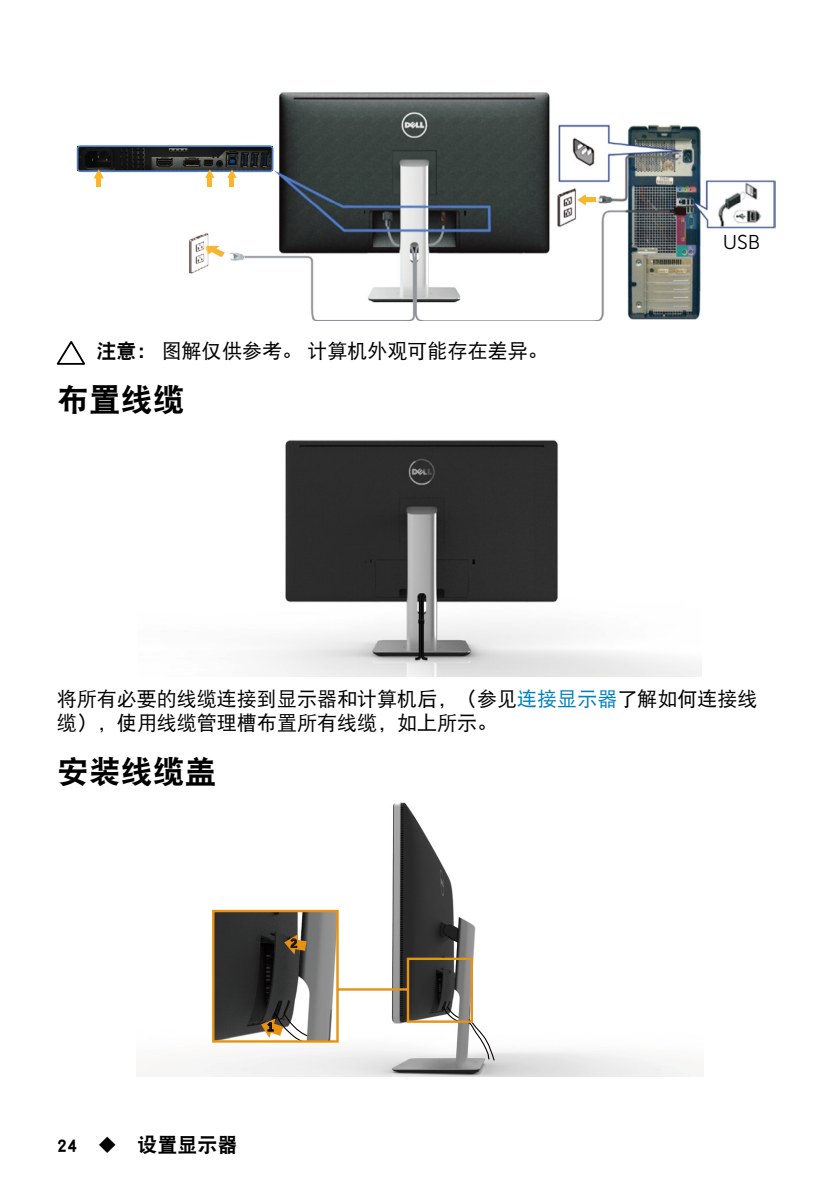
<style>
.page{position:relative;width:840px;height:1191px;background:#fff}
.page>*{position:absolute;margin:0;border:0;box-sizing:border-box;transform-origin:0 0}
.Head2{font:32px "DFP Hei W9";color:#000}
.Paragraph{font:20px/24px "DF Hei W5";color:#000}
.note{font:20px "DF Hei W5";color:#000}
.t1{font:20px "DFP Hei W9";color:#000}
.t2{font:20px "Museo Sans For Dell 300";color:#000}
.t3{font:12px "Museo Sans For Dell 700";color:#221714}
.t4{font:12px "Museo Sans For Dell 700";color:#000}
.s1{font-family:"DFP Hei W9"}
.s2{color:#007fbd}
</style>
<div class="page">
<img style="left:81px;top:92px;width:694px;height:229px">
<div style="left:96px;top:178px;width:5px;height:9px;background:#f8b62d"></div>
<svg style="left:577px;top:194px;width:8px;height:11px"></svg>
<div style="left:584px;top:197px;width:11px;height:5px;background:#f8b62d"></div>
<svg style="left:206px;top:246px;width:19px;height:11px"></svg>
<div style="left:719px;top:230px;width:44px;height:20px;background:#fff"></div>
<div style="left:199px;top:161px;width:32px;height:25px;background:#fff"></div>
<img style="left:80px;top:148px;width:190px;height:21px">
<div style="left:77px;top:145px;width:196px;height:27px;border:2px solid #517ec0;border-radius:3px"></div>
<svg style="left:94px;top:169px;width:9px;height:9px"></svg>
<div style="left:96px;top:177px;width:5px;height:9px;background:#f8b62d"></div>
<svg style="left:205px;top:169px;width:9px;height:9px"></svg>
<div style="left:207px;top:177px;width:5px;height:9px;background:#f8b62d"></div>
<svg style="left:227px;top:169px;width:9px;height:9px"></svg>
<div style="left:229px;top:177px;width:5px;height:9px;background:#f8b62d"></div>
<svg style="left:57px;top:341px;width:28px;height:24px"></svg>
<img style="left:265px;top:440px;width:435px;height:236px">
<img style="left:151px;top:802px;width:552px;height:274px">
<svg style="left:211px;top:908px;width:284px;height:153px"></svg>
<p class="note" style="left:96px;top:340px;width:452px"><span class="s1">注意：</span>图解仅供参考。计算机外观可能存在差异。</p>
<p class="Head2" style="left:57px;top:383px;width:129px">布置线缆</p>
<p class="t2" style="left:722px;top:231px;width:39px">USB</p>
<p class="Paragraph" style="left:57px;top:687px;width:701px">将所有必要的线缆连接到显示器和计算机后，（参见<span class="s2">连接显示器</span>了解如何连接线缆），使用线缆管理槽布置所有线缆，如上所示。</p>
<p class="Head2" style="left:57px;top:755px;width:161px">安装线缆盖</p>
<p class="t4" style="left:290px;top:936px;width:8px">2</p>
<p class="t3" style="left:267px;top:1020px;width:8px">1</p>
<p class="t1" style="left:57px;top:1134px;width:182px">24 ◆ 设置显示器</p>
</div>
